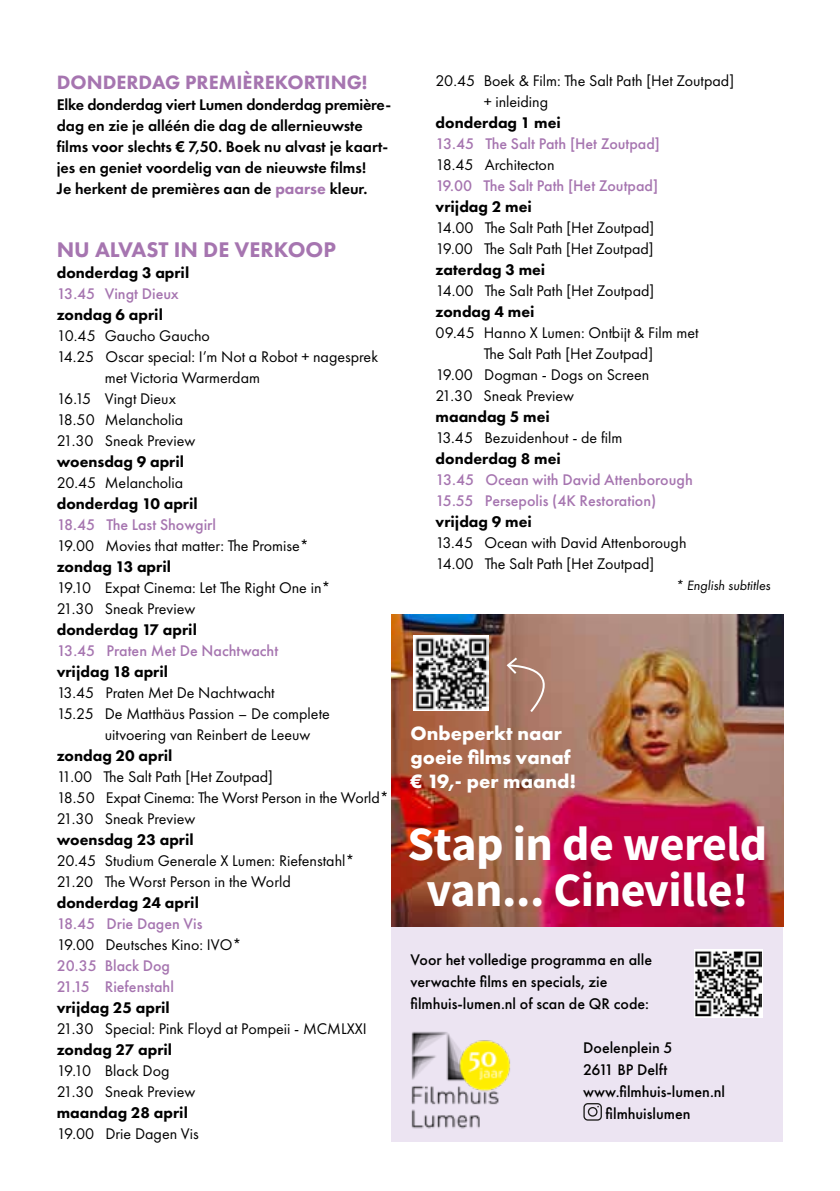
<style>
.page{position:relative;width:840px;height:1191px;background:#fff}
.page>*{position:absolute;margin:0;border:0;box-sizing:border-box;transform-origin:0 0}
.t1{font:700 48px/46.2px "Source Sans Pro";letter-spacing:-.01em;color:#fff;text-align:center}
.t2{font:800 22px "Futura PT";color:#a675b0}
.t3{font:700 20px/24px "Futura PT";color:#fff}
.t4{font:800 20px "Futura PT";color:#a675b0}
.t5{font:16px/21px "Futura PT";color:#000}
.t6{font:800 16px "Futura PT";color:#000}
.t7{font:500 16px/21px "Futura PT";color:#a675b0}
.t8{font:600 16px/21px "Futura PT";color:#000}
.t9{font:500 16px/22px "Futura PT";color:#000}
.t10{font:italic 14px "Futura PT";color:#000}
.s1{font-weight:800;color:#a675b0}
</style>
<div class="page">
<div style="left:391px;top:920px;width:391px;height:222px;background:#ece4f2"></div>
<svg style="left:694px;top:949px;width:67px;height:68px"></svg>
<img style="left:694px;top:950px;width:67px;height:66px">
<svg style="left:583px;top:1103px;width:18px;height:17px"></svg>
<img style="left:411px;top:1031px;width:100px;height:98px">
<img style="left:391px;top:614px;width:391px;height:312px">
<img style="left:413px;top:635px;width:75px;height:75px">
<svg style="left:505px;top:655px;width:47px;height:59px"></svg>
<p class="t4" style="left:57px;top:70px;width:312px">DONDERDAG PREMIÈREKORTING!</p>
<p class="t8" style="left:57px;top:94px;width:336px">Elke donderdag viert Lumen donderdag première&shy;dag en zie je alléén die dag de allernieuwste films voor slechts € 7,50. Boek nu alvast je kaart&shy;jes en geniet voordelig van de nieuwste films!<br>Je herkent de premières aan de <span class="s1">paarse</span> kleur.</p>
<h2 class="t2" style="left:57px;top:236px;width:280px">NU ALVAST IN DE VERKOOP</h2>
<p class="t6" style="left:57px;top:263px;width:134px">donderdag 3 april</p>
<p class="t7" style="left:57px;top:283px;width:123px">13.45 Vingt Dieux</p>
<p class="t6" style="left:57px;top:305px;width:108px">zondag 6 april</p>
<p class="t5" style="left:57px;top:325px;width:155px">10.45 Gaucho Gaucho</p>
<p class="t5" style="left:57px;top:346px;width:322px">14.25 Oscar special: I’m Not a Robot + nagesprek</p>
<p class="t5" style="left:105px;top:367px;width:157px">met Victoria Warmerdam</p>
<p class="t5" style="left:57px;top:388px;width:121px">16.15 Vingt Dieux</p>
<p class="t5" style="left:57px;top:409px;width:128px">18.50 Melancholia</p>
<p class="t5" style="left:57px;top:430px;width:140px">21.30 Sneak Preview</p>
<p class="t6" style="left:57px;top:452px;width:129px">woensdag 9 april</p>
<p class="t5" style="left:57px;top:472px;width:128px">20.45 Melancholia</p>
<p class="t6" style="left:57px;top:494px;width:142px">donderdag 10 april</p>
<p class="t7" style="left:57px;top:514px;width:161px">18.45 The Last Showgirl</p>
<p class="t5" style="left:57px;top:535px;width:253px">19.00 Movies that matter: The Promise*</p>
<p class="t6" style="left:57px;top:557px;width:116px">zondag 13 april</p>
<p class="t5" style="left:57px;top:577px;width:275px">19.10 Expat Cinema: Let The Right One in*<br>21.30 Sneak Preview</p>
<p class="t6" style="left:57px;top:619px;width:141px">donderdag 17 april</p>
<p class="t7" style="left:57px;top:640px;width:223px">13.45 Praten Met De Nachtwacht</p>
<p class="t6" style="left:57px;top:661px;width:113px">vrijdag 18 april</p>
<p class="t5" style="left:57px;top:682px;width:219px">13.45 Praten Met De Nachtwacht</p>
<p class="t5" style="left:57px;top:703px;width:274px">15.25 De Matthäus Passion – De complete</p>
<p class="t5" style="left:105px;top:724px;width:207px">uitvoering van Reinbert de Leeuw</p>
<p class="t6" style="left:57px;top:745px;width:117px">zondag 20 april</p>
<p class="t5" style="left:57px;top:766px;width:333px">11.00 The Salt Path [Het Zoutpad]<br>18.50 Expat Cinema: The Worst Person in the World*<br>21.30 Sneak Preview</p>
<p class="t6" style="left:57px;top:829px;width:138px">woensdag 23 april</p>
<p class="t5" style="left:57px;top:850px;width:299px">20.45 Studium Generale X Lumen: Riefenstahl*<br>21.20 The Worst Person in the World</p>
<p class="t6" style="left:57px;top:892px;width:143px">donderdag 24 april</p>
<p class="t7" style="left:57px;top:913px;width:147px">18.45 Drie Dagen Vis</p>
<p class="t5" style="left:57px;top:934px;width:186px">19.00 Deutsches Kino: IVO*</p>
<p class="t7" style="left:57px;top:955px;width:119px">20.35 Black Dog<br>21.15 Riefenstahl</p>
<p class="t6" style="left:57px;top:997px;width:115px">vrijdag 25 april</p>
<p class="t5" style="left:57px;top:1018px;width:311px">21.30 Special: Pink Floyd at Pompeii - MCMLXXI</p>
<p class="t6" style="left:57px;top:1039px;width:117px">zondag 27 april</p>
<p class="t5" style="left:57px;top:1060px;width:140px">19.10 Black Dog<br>21.30 Sneak Preview</p>
<p class="t6" style="left:57px;top:1102px;width:132px">maandag 28 april</p>
<p class="t5" style="left:57px;top:1123px;width:143px">19.00 Drie Dagen Vis</p>
<p class="t5" style="left:483px;top:70px;width:252px;text-indent:-48px">20.45 Boek &amp; Film: The Salt Path [Het Zoutpad] + inleiding</p>
<p class="t6" style="left:435px;top:112px;width:127px">donderdag 1 mei</p>
<p class="t7" style="left:435px;top:133px;width:226px">13.45 The Salt Path [Het Zoutpad]</p>
<p class="t5" style="left:435px;top:154px;width:120px">18.45 Architecton</p>
<p class="t7" style="left:435px;top:175px;width:224px">19.00 The Salt Path [Het Zoutpad]</p>
<p class="t6" style="left:435px;top:196px;width:98px">vrijdag 2 mei</p>
<p class="t5" style="left:435px;top:217px;width:220px">14.00 The Salt Path [Het Zoutpad]<br>19.00 The Salt Path [Het Zoutpad]</p>
<p class="t6" style="left:435px;top:259px;width:111px">zaterdag 3 mei</p>
<p class="t5" style="left:435px;top:280px;width:220px">14.00 The Salt Path [Het Zoutpad]</p>
<p class="t6" style="left:435px;top:301px;width:100px">zondag 4 mei</p>
<p class="t5" style="left:435px;top:322px;width:264px">09.45 Hanno X Lumen: Ontbijt &amp; Film met</p>
<p class="t5" style="left:483px;top:343px;width:171px">The Salt Path [Het Zoutpad]</p>
<p class="t5" style="left:435px;top:364px;width:215px">19.00 Dogman - Dogs on Screen</p>
<p class="t5" style="left:435px;top:385px;width:140px">21.30 Sneak Preview</p>
<p class="t6" style="left:435px;top:406px;width:116px">maandag 5 mei</p>
<p class="t5" style="left:435px;top:427px;width:188px">13.45 Bezuidenhout - de film</p>
<p class="t6" style="left:435px;top:448px;width:127px">donderdag 8 mei</p>
<p class="t7" style="left:435px;top:469px;width:258px">13.45 Ocean with David Attenborough<br>15.55 Persepolis (4K Restoration)</p>
<p class="t6" style="left:435px;top:511px;width:98px">vrijdag 9 mei</p>
<p class="t5" style="left:435px;top:531px;width:252px">13.45 Ocean with David Attenborough<br>14.00 The Salt Path [Het Zoutpad]</p>
<p class="t10" style="left:675px;top:577px;width:96px">* English subtitles</p>
<p class="t3" style="left:410px;top:721px;width:167px">Onbeperkt naar goeie films vanaf € 19,- per maand!</p>
<h1 class="t1" style="left:407px;top:822px;width:361px">Stap in de wereld van... Cineville!</h1>
<p class="t9" style="left:410px;top:949px;width:243px">Voor het volledige programma en alle verwachte films en specials, zie filmhuis-lumen.nl of scan de QR code:</p>
<p class="t9" style="left:583px;top:1036px;width:91px">Doelenplein 5</p>
<p class="t9" style="left:583px;top:1058px;width:86px">2611 BP Delft</p>
<p class="t9" style="left:583px;top:1080px;width:143px">www.filmhuis-lumen.nl</p>
<p class="t9" style="left:605px;top:1102px;width:86px">filmhuislumen</p>
</div>
